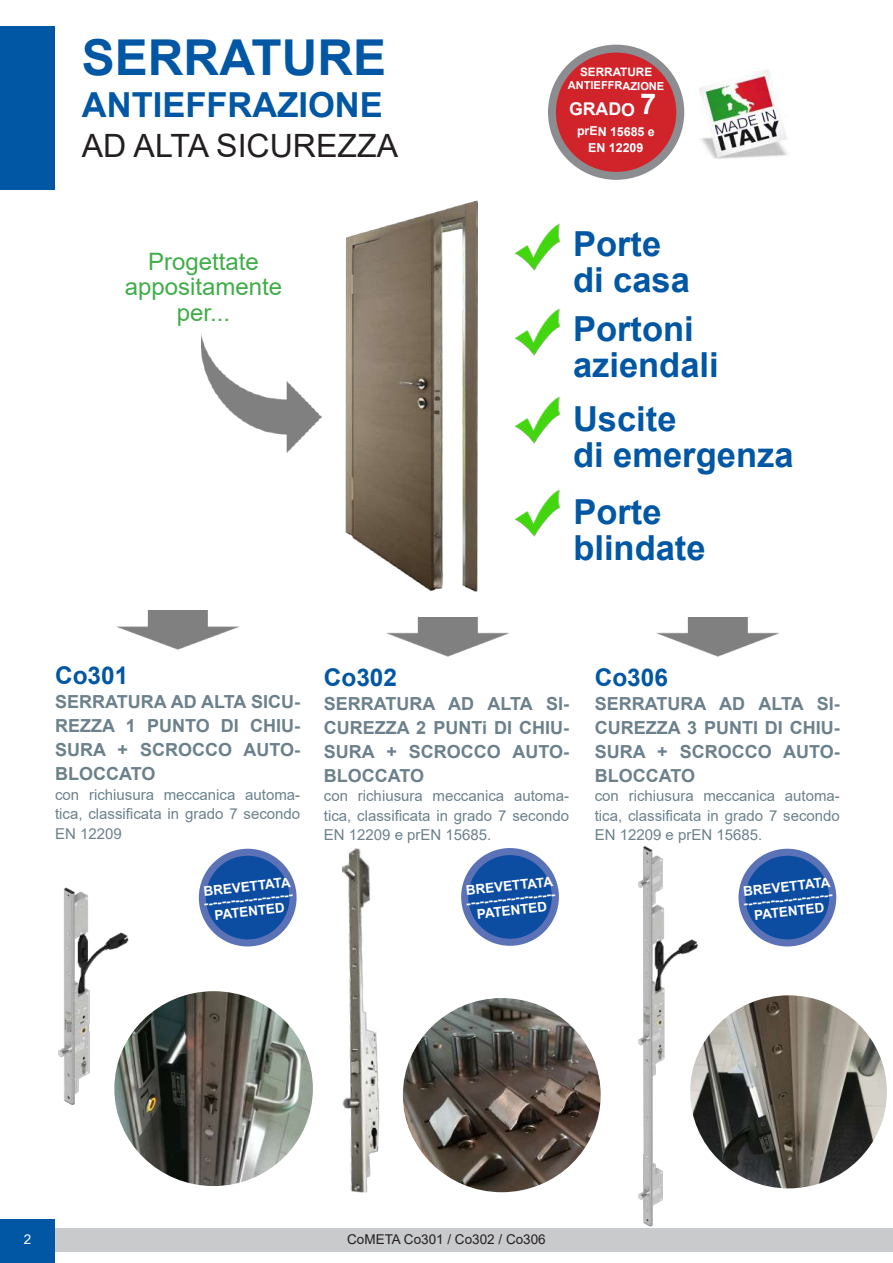
<style>
.page{position:relative;width:893px;height:1263px;background:#fff}
.page>*{position:absolute;margin:0;border:0;box-sizing:border-box;transform-origin:0 0}
.t1{font:700 49.5px "Arial";color:#0157a4}
.t2{font:700 34.5px/36px "Arial";color:#0157a4}
.t3{font:32.1px "Arial";color:#231f20}
.t4{font:700 24.45px "Arial";color:#0157a4}
.t5{font:24px/25.5px "Arial";color:#40ae49;text-align:center}
.t6{font:700 18px/24px "Arial";color:#6c818c;text-align:justify}
.t7{font:700 17.7px "Arial";color:#fff}
.t8{font:15px/19.5px "Arial";color:#6c818c;text-align:justify}
.t9{font:700 13.5px/12.5px "Arial";color:#fff;text-align:center}
.t10{font:13.5px "Arial";color:#231f20}
.t11{font:13.5px "Arial";color:#fff}
.t12{font:700 12.45px/16.6px "Arial";color:#fff;text-align:center}
.t13{font:700 11.7px "Arial";color:#fff}
.t14{font:700 11.1px "Arial";color:#fff}
.s1{font-size:28.8px}
</style>
<div class="page">
<div style="left:55px;top:1228px;width:838px;height:23px;background:#c9cacc"></div>
<div style="left:0;top:1219px;width:55px;height:44px;background:#0157a4"></div>
<div style="left:742px;top:852px;width:91px;height:91px;background:#0d4da1;border-radius:50%"></div>
<div style="left:738px;top:849px;width:98px;height:97px;border:7px solid #5b72b7;border-radius:50%"></div>
<div style="left:202px;top:852px;width:91px;height:91px;background:#0d4da1;border-radius:50%"></div>
<div style="left:199px;top:849px;width:98px;height:97px;border:7px solid #5b72b7;border-radius:50%"></div>
<img style="left:514px;top:223px;width:47px;height:47px">
<img style="left:514px;top:309px;width:47px;height:47px">
<img style="left:514px;top:396px;width:47px;height:47px">
<img style="left:202px;top:337px;width:111px;height:116px">
<img style="left:514px;top:490px;width:47px;height:47px">
<img style="left:116px;top:611px;width:123px;height:39px">
<img style="left:656px;top:617px;width:123px;height:40px">
<img style="left:118px;top:991px;width:195px;height:195px">
<img style="left:58px;top:887px;width:74px;height:230px">
<img style="left:403px;top:998px;width:198px;height:194px">
<img style="left:638px;top:846px;width:60px;height:381px">
<img style="left:690px;top:995px;width:197px;height:193px">
<img style="left:313px;top:200px;width:165px;height:392px">
<div style="left:552px;top:48px;width:129px;height:128px;background:#d1232a;border-radius:50%"></div>
<div style="left:548px;top:44px;width:137px;height:136px;border:8px solid #8b8d90;border-radius:50%"></div>
<img style="left:700px;top:68px;width:88px;height:91px">
<div style="left:0;top:27px;width:54px;height:163px;background:#0157a4"></div>
<img style="left:342px;top:848px;width:38px;height:345px">
<div style="left:465px;top:851px;width:90px;height:91px;background:#0d4da1;border-radius:50%"></div>
<div style="left:461px;top:848px;width:98px;height:98px;border:7px solid #5b72b7;border-radius:50%"></div>
<img style="left:386px;top:617px;width:123px;height:40px">
<h1 class="t1" style="left:82px;top:22px;width:306px">SERRATURE</h1>
<h2 class="t2" style="left:82px;top:87px;width:302px">ANTIEFFRAZIONE</h2>
<h3 class="t3" style="left:82px;top:124px;width:318px">AD ALTA SICUREZZA</h3>
<h3 class="t5" style="left:125px;top:248px;width:159px">Progettate appositamente per...</h3>
<p class="t13" style="left:580px;top:63px;width:74px;rotate:1deg">SERRATURE</p>
<p class="t14" style="left:568px;top:78px;width:98px">ANTIEFFRAZIONE</p>
<p class="t7" style="left:569px;top:97px;width:89px">GRADO <span class="s1">7</span></p>
<p class="t12" style="left:577px;top:123px;width:79px">prEN 15685 e<br>EN 12209</p>
<h2 class="t2" style="left:573px;top:226px;width:118px">Porte di casa</h2>
<h2 class="t2" style="left:573px;top:312px;width:147px">Portoni aziendali</h2>
<h2 class="t2" style="left:573px;top:401px;width:222px">Uscite<br>di emergenza</h2>
<h2 class="t2" style="left:573px;top:495px;width:134px">Porte blindate</h2>
<h3 class="t4" style="left:55px;top:658px;width:75px">Co301</h3>
<p class="t6" style="left:55px;top:690px;width:247px">SERRATURA AD ALTA SICU-REZZA 1 PUNTO DI CHIU-SURA + SCROCCO AUTO-BLOCCATO</p>
<p class="t8" style="left:55px;top:785px;width:247px">con richiusura meccanica automa&shy;tica, classificata in grado 7 secondo EN 12209</p>
<p class="t9" style="left:202px;top:885px;width:91px;rotate:-6deg">BREVETTATA --------------------<br>PATENTED</p>
<h3 class="t4" style="left:324px;top:660px;width:75px">Co302</h3>
<p class="t6" style="left:324px;top:692px;width:247px">SERRATURA AD ALTA SI-CUREZZA 2 PUNTi DI CHIU-SURA + SCROCCO AUTO-BLOCCATO</p>
<p class="t8" style="left:324px;top:786px;width:247px">con richiusura meccanica automa&shy;tica, classificata in grado 7 secondo EN 12209 e prEN 15685.</p>
<p class="t9" style="left:464px;top:884px;width:91px;rotate:-6deg">BREVETTATA --------------------<br>PATENTED</p>
<h3 class="t4" style="left:595px;top:660px;width:75px">Co306</h3>
<p class="t6" style="left:595px;top:692px;width:247px">SERRATURA AD ALTA SI-CUREZZA 3 PUNTI DI CHIU-SURA + SCROCCO AUTO-BLOCCATO</p>
<p class="t8" style="left:595px;top:786px;width:247px">con richiusura meccanica automa&shy;tica, classificata in grado 7 secondo EN 12209 e prEN 15685.</p>
<p class="t9" style="left:741px;top:885px;width:91px;rotate:-6deg">BREVETTATA --------------------<br>PATENTED</p>
<p class="t11" style="left:24px;top:1230px;width:9px">2</p>
<p class="t10" style="left:347px;top:1230px;width:200px">CoMETA Co301 / Co302 / Co306</p>
</div>
